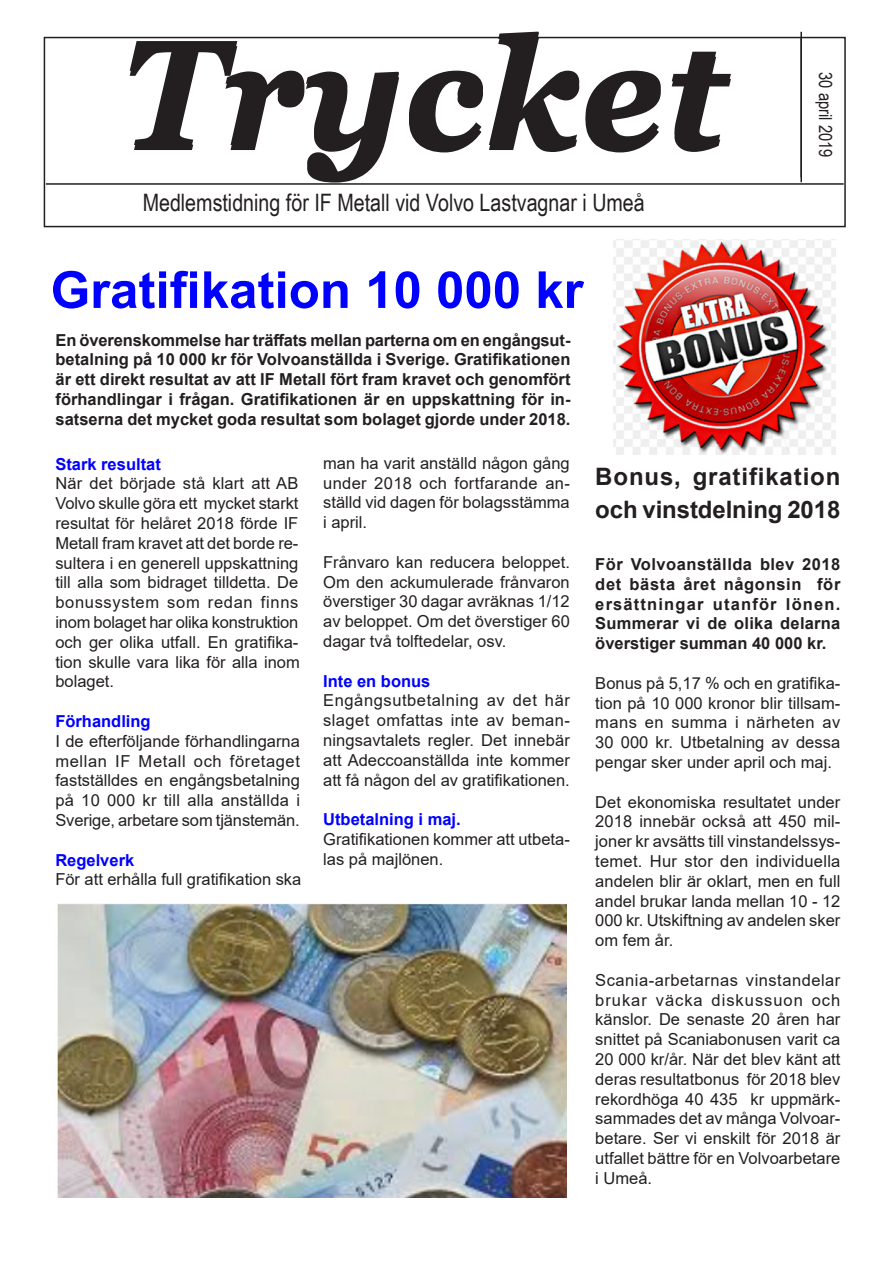
<style>
.page{position:relative;width:893px;height:1263px;background:#fff}
.page>*{position:absolute;margin:0;border:0;box-sizing:border-box;transform-origin:0 0}
.t1{font:italic 700 150px "Georgia";color:#231f20}
.t2{font:700 51px "Arial";color:#00f}
.t3{font:24px "Arial Narrow";color:#231f20}
.t4{font:700 24px/32.4px "Arial";letter-spacing:.015em;color:#231f20}
.t5{font:18px "Arial Narrow";color:#231f20}
.t6{font:16.5px/19.8px "Arial";color:#231f20;text-align:justify}
.t7{font:700 16.5px/19.8px "Arial";color:#231f20;text-align:justify}
.t8{font:700 16.5px "Arial";color:#00f}
</style>
<div class="page">
<div style="left:44px;top:37px;width:802px;height:190px;border:2px solid #231f20"></div>
<hr style="left:800px;top:37px;width:2px;height:145px;background:#231f20">
<hr style="left:46px;top:183px;width:798px;height:2px;background:#231f20">
<hr style="left:800px;top:32px;width:2px;height:145px;background:#231f20">
<img style="left:57px;top:904px;width:509px;height:293px">
<img style="left:614px;top:239px;width:221px;height:215px">
<p class="t1" style="left:121px;top:1px;width:607px">Trycket</p>
<p class="t3" style="left:143px;top:185px;width:504px">Medlemstidning för IF Metall vid Volvo Lastvagnar i Umeå</p>
<p class="t5" style="left:839px;top:72px;width:87px;rotate:90deg">30 april 2019</p>
<p class="t2" style="left:51px;top:254px;width:534px">Gratifikation 10 000 kr</p>
<p class="t7" style="left:56px;top:330px;width:516px">En överenskommelse har träffats mellan parterna om en engångsut&shy;betalning på 10 000 kr för Volvoanställda i Sverige. Gratifikationen är ett direkt resultat av att IF Metall fört fram kravet och genomfört förhandlingar i frågan. Gratifikationen är en uppskattning för in&shy;satserna det mycket goda resultat som bolaget gjorde under 2018.</p>
<p class="t6" style="left:323px;top:453px;width:248px">man ha varit anställd någon gång under 2018 och fortfarande an&shy;ställd vid dagen för bolagsstämma i april.</p>
<p class="t6" style="left:323px;top:552px;width:248px">Frånvaro kan reducera beloppet.<br>Om den ackumulerade frånvaron överstiger 30 dagar avräknas 1/12 av beloppet. Om det överstiger 60 dagar två tolftedelar, osv.</p>
<p class="t8" style="left:323px;top:669px;width:109px">Inte en bonus</p>
<p class="t6" style="left:323px;top:691px;width:248px">Engångsutbetalning av det här slaget omfattas inte av beman&shy;ningsavtalets regler. Det innebär att Adeccoanställda inte kommer att få någon del av gratifikationen.</p>
<p class="t8" style="left:323px;top:808px;width:139px">Utbetalning i maj.</p>
<p class="t6" style="left:323px;top:829px;width:248px">Gratifikationen kommer att utbeta&shy;las på majlönen.</p>
<p class="t8" style="left:55px;top:452px;width:107px">Stark resultat</p>
<p class="t6" style="left:55px;top:474px;width:246px">När det började stå klart att AB Volvo skulle göra ett mycket starkt resultat för helåret 2018 förde IF Metall fram kravet att det borde re&shy;sultera i en generell uppskattning till alla som bidraget tilldetta. De bonussystem som redan finns inom bolaget har olika konstruktion och ger olika utfall. En gratifika&shy;tion skulle vara lika för alla inom bolaget.</p>
<p class="t8" style="left:55px;top:709px;width:97px">Förhandling</p>
<p class="t6" style="left:55px;top:731px;width:246px">I de efterföljande förhandlingarna mellan IF Metall och företaget fastställdes en engångsbetalning på 10 000 kr till alla anställda i Sverige, arbetare som tjänstemän.</p>
<p class="t8" style="left:55px;top:848px;width:80px">Regelverk</p>
<p class="t6" style="left:55px;top:870px;width:247px">För att erhålla full gratifikation ska</p>
<p class="t4" style="left:595px;top:461px;width:247px">Bonus, gratifikation och vinstdelning 2018</p>
<p class="t7" style="left:595px;top:554px;width:247px">För Volvoanställda blev 2018 det bästa året någonsin för ersättningar utanför lönen.<br>Summerar vi de olika delarna överstiger summan 40 000 kr.</p>
<p class="t6" style="left:595px;top:673px;width:247px">Bonus på 5,17 % och en gratifika&shy;tion på 10 000 kronor blir tillsam&shy;mans en summa i närheten av 30 000 kr. Utbetalning av dessa pengar sker under april och maj.</p>
<p class="t6" style="left:595px;top:792px;width:247px">Det ekonomiska resultatet under 2018 innebär också att 450 mil&shy;joner kr avsätts till vinstandelssys&shy;temet. Hur stor den individuella andelen blir är oklart, men en full andel brukar landa mellan 10 - 12<br>000 kr. Utskiftning av andelen sker om fem år.</p>
<p class="t6" style="left:595px;top:970px;width:247px">Scania-arbetarnas vinstandelar brukar väcka diskussuon och känslor. De senaste 20 åren har snittet på Scaniabonusen varit ca 20 000 kr/år. När det blev känt att deras resultatbonus för 2018 blev rekordhöga 40 435 kr uppmärk&shy;sammades det av många Volvoar&shy;betare. Ser vi enskilt för 2018 är utfallet bättre för en Volvoarbetare i Umeå.</p>
</div>
